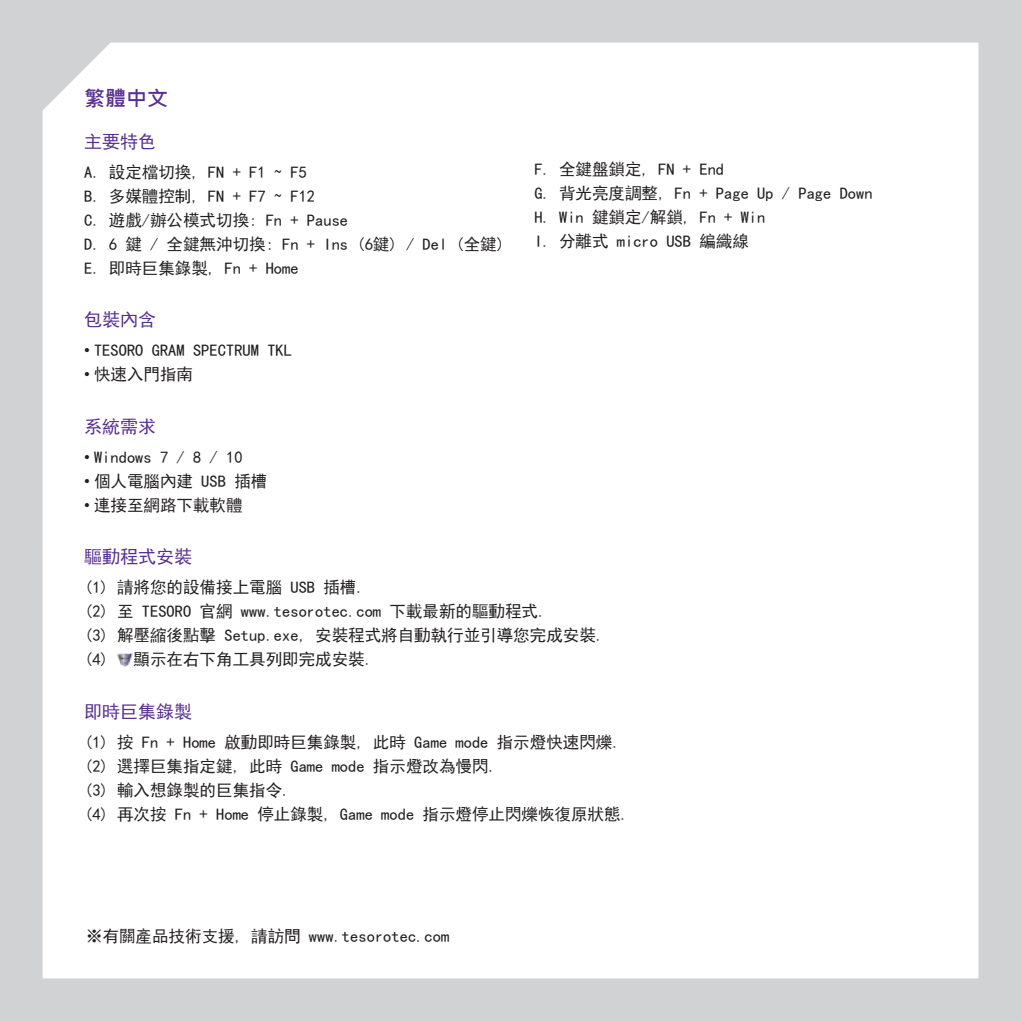
<style>
.page{position:relative;width:1021px;height:1021px;background:#fff}
.page>*{position:absolute;margin:0;border:0;box-sizing:border-box;transform-origin:0 0}
.t1{font:700 21px "Microsoft Jheng Hei";color:#582e91}
.t2{font:18px "Sim Hei";color:#582e91}
.t3{font:16.5px/24px "Sim Hei";color:#231f20}
.s1{font-family:"Arial"}
</style>
<div class="page">
<div style="left:0;top:0;width:1020px;height:1020px;background:#d1d2d4"></div>
<div style="left:43px;top:43px;width:935px;height:935px;background:#fff"></div>
<img style="left:117px;top:652px;width:15px;height:15px">
<p class="t1" style="left:84px;top:85px;width:85px">繁體中文</p>
<p class="t2" style="left:84px;top:132px;width:73px">主要特色</p>
<p class="t3" style="left:84px;top:160px;width:422px">A. 設定檔切換, FN + F1 ~ F5<br>B. 多媒體控制, FN + F7 ~ F12<br>C. 遊戲/辦公模式切換: Fn + Pause<br>D. 6 鍵 / 全鍵無沖切換: Fn + Ins (6鍵) / Del (全鍵)<br>E. 即時巨集錄製, Fn + Home</p>
<p class="t2" style="left:84px;top:311px;width:73px">包裝內含</p>
<p class="t3" style="left:84px;top:338px;width:209px"><span class="s1">•</span> TESORO GRAM SPECTRUM TKL</p>
<p class="t3" style="left:84px;top:362px;width:110px"><span class="s1">•</span> 快速入門指南</p>
<p class="t2" style="left:84px;top:417px;width:73px">系統需求</p>
<p class="t3" style="left:84px;top:445px;width:160px"><span class="s1">•</span> Windows 7 / 8 / 10</p>
<p class="t3" style="left:84px;top:469px;width:185px"><span class="s1">•</span> 個人電腦內建 USB 插槽</p>
<p class="t3" style="left:84px;top:493px;width:160px"><span class="s1">•</span> 連接至網路下載軟體</p>
<p class="t2" style="left:84px;top:548px;width:110px">驅動程式安裝</p>
<p class="t3" style="left:84px;top:575px;width:521px">(1) 請將您的設備接上電腦 USB 插槽.<br>(2) 至 TESORO 官網 www.tesorotec.com 下載最新的驅動程式.<br>(3) 解壓縮後點擊 Setup.exe, 安裝程式將自動執行並引導您完成安裝. (4) 顯示在右下角工具列即完成安裝.</p>
<p class="t2" style="left:84px;top:702px;width:110px">即時巨集錄製</p>
<p class="t3" style="left:84px;top:730px;width:546px">(1) 按 Fn + Home 啟動即時巨集錄製, 此時 Game mode 指示燈快速閃爍. (2) 選擇巨集指定鍵, 此時 Game mode 指示燈改為慢閃.<br>(3) 輸入想錄製的巨集指令.<br>(4) 再次按 Fn + Home 停止錄製, Game mode 指示燈停止閃爍恢復原狀態.</p>
<p class="t3" style="left:534px;top:157px;width:340px">F. 全鍵盤鎖定, FN + End<br>G. 背光亮度調整, Fn + Page Up / Page Down<br>H. Win 鍵鎖定/解鎖, Fn + Win<br>I. 分離式 micro USB 編織線</p>
<p class="t3" style="left:86px;top:924px;width:364px">※有關產品技術支援, 請訪問 www.tesorotec.com</p>
</div>
